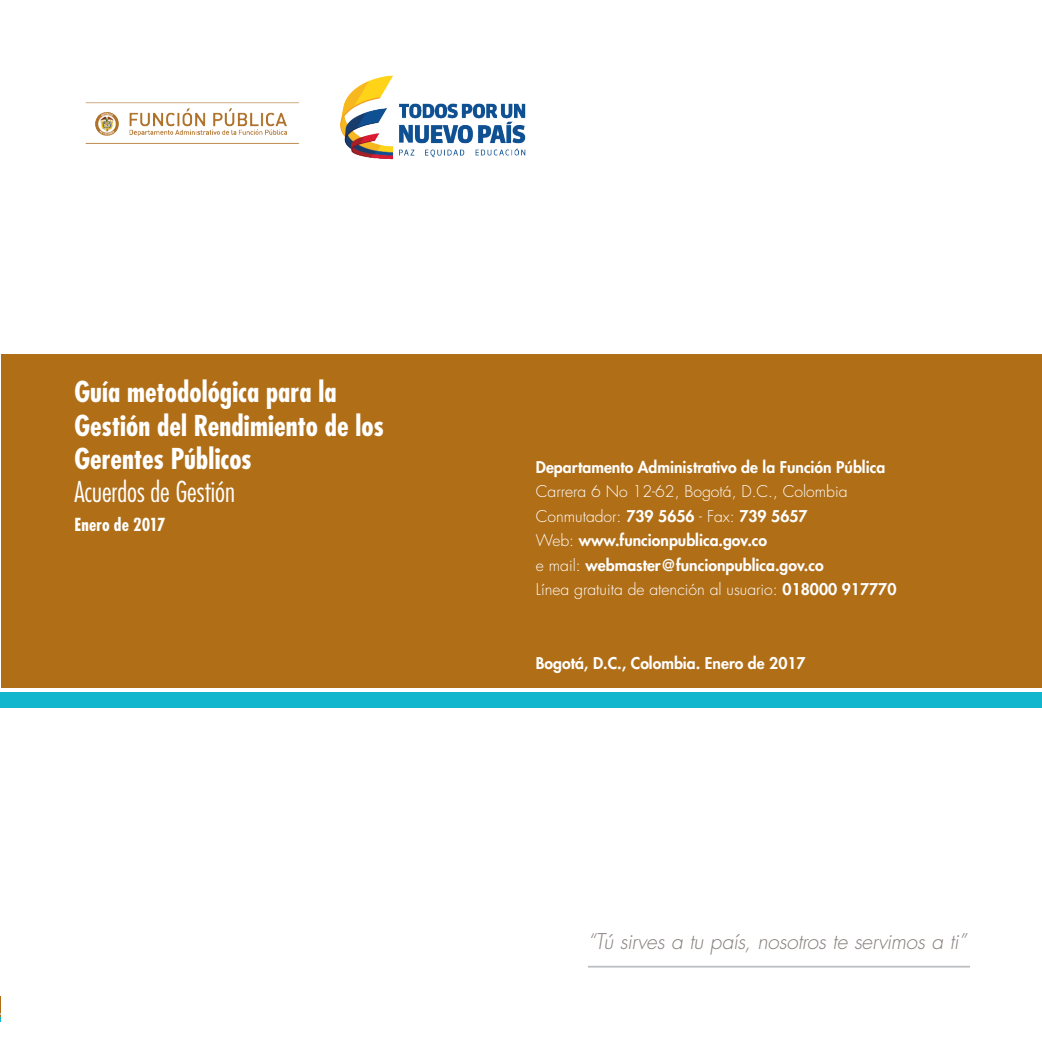
<style>
.page{position:relative;width:1042px;height:1042px;background:#fff}
.page>*{position:absolute;margin:0;border:0;box-sizing:border-box;transform-origin:0 0}
.t1{font:700 condensed 28px "Futura Std";letter-spacing:.005em;color:#fff}
.t2{font:300 condensed 28px "Futura Std";color:#fff}
.t3{font:italic 300 21px "Futura Std";letter-spacing:-.01em;color:#867f7c}
.t4{font:700 condensed 17.5px "Futura Std";letter-spacing:.005em;color:#fff}
.t5{font:800 15.75px "Futura Std";color:#fff}
.t6{font:300 15.75px "Futura Std";color:#fff}
.s1{font-weight:800}
.s2{font-weight:300}
</style>
<div class="page">
<div style="left:0;top:1017px;width:110px;height:5px;background:#0fb6cd"></div>
<hr style="left:0;top:1014px;width:110px;height:1px;background:#c5bfb9">
<div style="left:1px;top:354px;width:1041px;height:333px;background:#b06e17"></div>
<div style="left:0;top:692px;width:1042px;height:15px;background:#0fb6cd"></div>
<div style="left:1px;top:967px;width:1041px;height:75px;background:#fff"></div>
<img style="left:85px;top:75px;width:441px;height:85px">
<hr style="left:588px;top:966px;width:382px;height:1px;background:#bcbdc0">
<p class="t1" style="left:74px;top:374px;width:264px">Guía metodológica para la</p>
<p class="t1" style="left:74px;top:408px;width:311px">Gestión del Rendimiento de los</p>
<p class="t1" style="left:74px;top:441px;width:179px">Gerentes Públicos</p>
<p class="t2" style="left:74px;top:475px;width:162px">Acuerdos de Gestión</p>
<p class="t4" style="left:74px;top:514px;width:92px">Enero de 2017</p>
<p class="t5" style="left:536px;top:457px;width:351px">Departamento Administrativo de la Función Pública</p>
<p class="t6" style="left:536px;top:482px;width:313px">Carrera 6 No 12-62, Bogotá, D.C., Colombia</p>
<p class="t6" style="left:536px;top:507px;width:273px">Conmutador: <span class="s1">739 5656</span> - Fax: <span class="s1">739 5657</span></p>
<p class="t5" style="left:536px;top:531px;width:233px"><span class="s2">Web:</span> www.funcionpublica.gov.co</p>
<p class="t5" style="left:536px;top:555px;width:289px"><span class="s2">e mail:</span> webmaster@funcionpublica.gov.co</p>
<p class="t6" style="left:536px;top:580px;width:362px">Línea gratuita de atención al usuario: <span class="s1">018000 917770</span></p>
<p class="t5" style="left:536px;top:653px;width:271px">Bogotá, D.C., Colombia. Enero de 2017</p>
<p class="t3" style="left:588px;top:929px;width:380px">“Tú sirves a tu país, nosotros te servimos a ti”</p>
</div>
